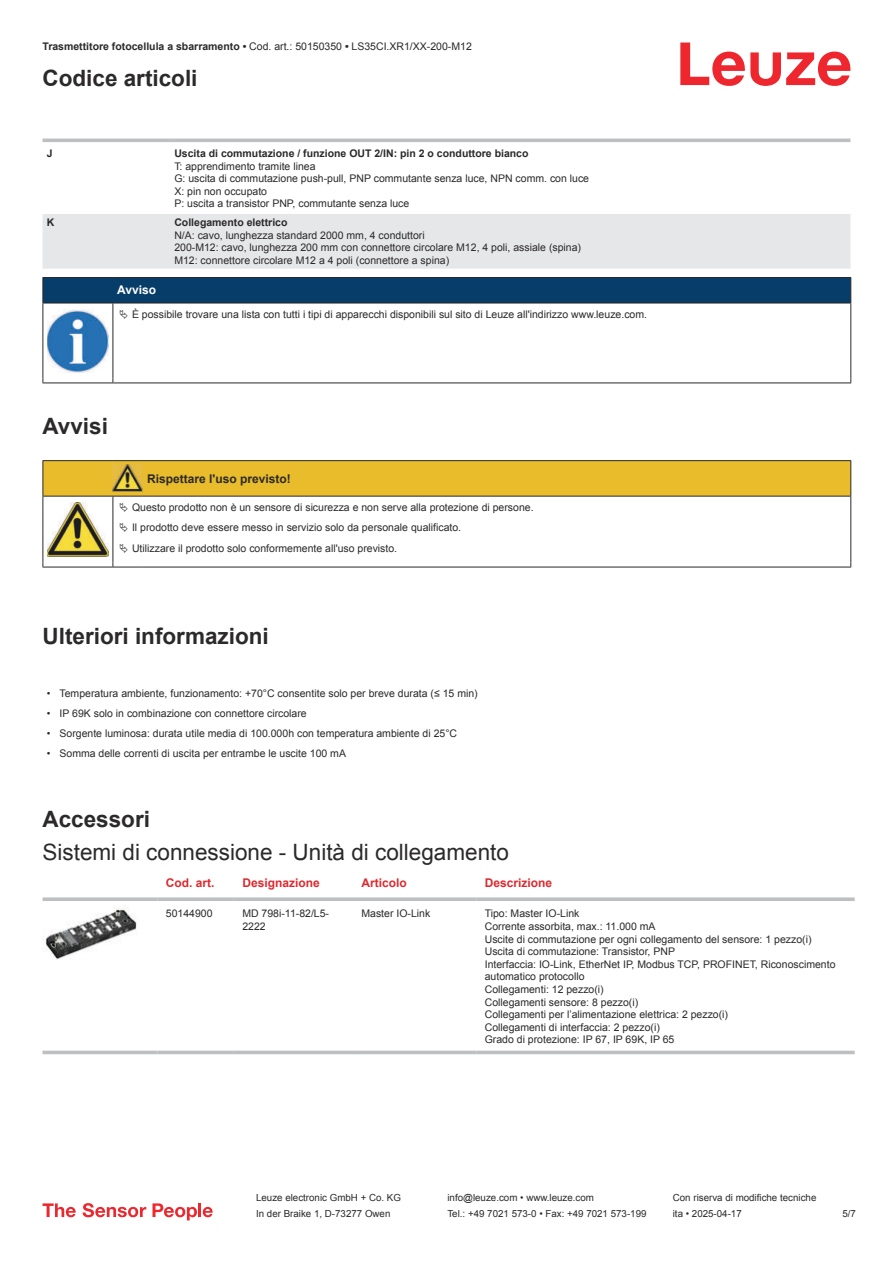
<style>
.page{position:relative;width:893px;height:1263px;background:#fff}
.page>*{position:absolute;margin:0;border:0;box-sizing:border-box;transform-origin:0 0}
.t1{font:700 22.5px "Arial";color:#2b292a}
.t2{font:22.5px "Arial";color:#2b292a}
.t3{font:700 12px "Arial";color:#db2a30}
.t4{font:700 12px "Arial";color:#2b292a}
.t5{font:700 12px "Arial";color:#fff}
.t6{font:10.5px/12.6px "Arial";color:#2b292a}
.t7{font:700 10.5px "Arial";color:#2b292a}
.t8{font:9.75px "Arial";color:#2b292a}
.s1{font-weight:400}
</style>
<div class="page">
<svg style="left:680px;top:43px;width:170px;height:43px"></svg>
<svg style="left:43px;top:138px;width:807px;height:1px"></svg>
<div style="left:43px;top:214px;width:807px;height:55px;background:#e6e7e9"></div>
<hr style="left:43px;top:139px;width:127px;height:3px;background:#bdbfc1">
<hr style="left:170px;top:139px;width:680px;height:3px;background:#bdbfc1">
<div style="left:43px;top:1050px;width:812px;height:5px;background:#eeefef"></div>
<svg style="left:43px;top:897px;width:114px;height:4px"></svg>
<svg style="left:157px;top:897px;width:77px;height:4px"></svg>
<svg style="left:234px;top:897px;width:119px;height:4px"></svg>
<svg style="left:353px;top:897px;width:123px;height:4px"></svg>
<svg style="left:476px;top:897px;width:379px;height:4px;background:#c4c6c7"></svg>
<hr style="left:43px;top:1051px;width:114px;height:3px;background:#bdbfc1">
<hr style="left:157px;top:1051px;width:77px;height:3px;background:#bdbfc1">
<hr style="left:234px;top:1051px;width:119px;height:3px;background:#bdbfc1">
<hr style="left:353px;top:1051px;width:123px;height:3px;background:#bdbfc1">
<hr style="left:476px;top:1051px;width:379px;height:3px;background:#bdbfc1">
<img style="left:43px;top:906px;width:94px;height:54px">
<svg style="left:43px;top:1203px;width:33px;height:14px"></svg>
<svg style="left:83px;top:1203px;width:63px;height:14px"></svg>
<svg style="left:153px;top:1203px;width:44px;height:17px"></svg>
<hr style="left:198px;top:1203px;width:3px;height:14px;background:#ed272d">
<svg style="left:203px;top:1207px;width:10px;height:10px"></svg>
<svg style="left:44px;top:304px;width:806px;height:79px"></svg>
<hr style="left:43px;top:303px;width:70px;height:1px;background:#2b292a">
<svg style="left:43px;top:277px;width:808px;height:26px;background:#083b65"></svg>
<hr style="left:113px;top:303px;width:738px;height:1px;background:#2b292a">
<hr style="left:43px;top:303px;width:1px;height:75px;background:#2b292a">
<hr style="left:113px;top:303px;width:1px;height:75px;background:#2b292a">
<hr style="left:850px;top:303px;width:1px;height:75px;background:#2b292a">
<hr style="left:43px;top:383px;width:70px;height:1px;background:#2b292a">
<hr style="left:113px;top:383px;width:738px;height:1px;background:#2b292a">
<img style="left:47px;top:309px;width:61px;height:63px">
<div style="left:115px;top:304px;width:734px;height:20px;background:#fff"></div>
<hr style="left:43px;top:460px;width:70px;height:1px;background:#2b292a">
<hr style="left:113px;top:460px;width:30px;height:1px;background:#2b292a">
<hr style="left:143px;top:460px;width:708px;height:1px;background:#2b292a">
<hr style="left:43px;top:567px;width:70px;height:1px;background:#2b292a">
<hr style="left:113px;top:567px;width:30px;height:1px;background:#2b292a">
<hr style="left:143px;top:567px;width:708px;height:1px;background:#2b292a">
<svg style="left:43px;top:461px;width:808px;height:106px"></svg>
<p class="t7" style="left:43px;top:43px;width:431px">Trasmettitore fotocellula a sbarramento • <span class="s1">Cod. art.: 50150350</span> • <span class="s1">LS35CI.XR1/XX-200-M12</span></p>
<h1 class="t1" style="left:43px;top:70px;width:157px">Codice articoli</h1>
<p class="t7" style="left:47px;top:149px;width:7px">J</p>
<p class="t7" style="left:174px;top:149px;width:356px">Uscita di commutazione / funzione OUT 2/IN: pin 2 o conduttore bianco</p>
<p class="t6" style="left:174px;top:161px;width:416px">T: apprendimento tramite linea<br>G: uscita di commutazione push-pull, PNP commutante senza luce, NPN comm. con luce X: pin non occupato<br>P: uscita a transistor PNP, commutante senza luce</p>
<p class="t7" style="left:47px;top:218px;width:9px">K</p>
<p class="t7" style="left:174px;top:218px;width:115px">Collegamento elettrico</p>
<p class="t6" style="left:174px;top:230px;width:408px">N/A: cavo, lunghezza standard 2000 mm, 4 conduttori<br>200-M12: cavo, lunghezza 200 mm con connettore circolare M12, 4 poli, assiale (spina)<br>M12: connettore circolare M12 a 4 poli (connettore a spina)</p>
<p class="t5" style="left:117px;top:286px;width:40px">Avviso</p>
<p class="t6" style="left:132px;top:309px;width:517px">È possibile trovare una lista con tutti i tipi di apparecchi disponibili sul sito di Leuze all'indirizzo www.leuze.com.</p>
<h1 class="t1" style="left:43px;top:418px;width:67px">Avvisi</h1>
<p class="t4" style="left:147px;top:474px;width:145px">Rispettare l'uso previsto!</p>
<p class="t6" style="left:132px;top:498px;width:403px;line-height:20.2px">Questo prodotto non è un sensore di sicurezza e non serve alla protezione di persone.<br>Il prodotto deve essere messo in servizio solo da personale qualificato.<br>Utilizzare il prodotto solo conformemente all'uso previsto.</p>
<h1 class="t1" style="left:43px;top:627px;width:228px">Ulteriori informazioni</h1>
<p class="t6" style="left:47px;top:687px;width:432px">• Temperatura ambiente, funzionamento: +70°C consentite solo per breve durata (≤ 15 min)</p>
<p class="t6" style="left:47px;top:708px;width:262px">• IP 69K solo in combinazione con connettore circolare</p>
<p class="t6" style="left:47px;top:728px;width:412px">• Sorgente luminosa: durata utile media di 100.000h con temperatura ambiente di 25°C</p>
<p class="t6" style="left:47px;top:748px;width:301px">• Somma delle correnti di uscita per entrambe le uscite 100 mA</p>
<h1 class="t1" style="left:43px;top:810px;width:109px">Accessori</h1>
<h1 class="t2" style="left:43px;top:844px;width:468px">Sistemi di connessione - Unità di collegamento</h1>
<p class="t3" style="left:166px;top:878px;width:50px">Cod. art.</p>
<p class="t3" style="left:242px;top:878px;width:79px">Designazione</p>
<p class="t3" style="left:361px;top:878px;width:47px">Articolo</p>
<p class="t3" style="left:485px;top:878px;width:69px">Descrizione</p>
<p class="t6" style="left:166px;top:908px;width:48px">50144900</p>
<p class="t6" style="left:242px;top:908px;width:88px">MD 798i-11-82/L5-<br>2222</p>
<p class="t6" style="left:361px;top:908px;width:70px">Master IO-Link</p>
<p class="t6" style="left:485px;top:908px;width:352px">Tipo: Master IO-Link<br>Corrente assorbita, max.: 11.000 mA<br>Uscite di commutazione per ogni collegamento del sensore: 1 pezzo(i)<br>Uscita di commutazione: Transistor, PNP<br>Interfaccia: IO-Link, EtherNet IP, Modbus TCP, PROFINET, Riconoscimento automatico protocollo<br>Collegamenti: 12 pezzo(i)<br>Collegamenti sensore: 8 pezzo(i)<br>Collegamenti per l’alimentazione elettrica: 2 pezzo(i)<br>Collegamenti di interfaccia: 2 pezzo(i)<br>Grado di protezione: IP 67, IP 69K, IP 65</p>
<p class="t8" style="left:256px;top:1194px;width:146px">Leuze electronic GmbH + Co. KG</p>
<p class="t8" style="left:447px;top:1194px;width:148px">info@leuze.com • www.leuze.com</p>
<p class="t8" style="left:673px;top:1194px;width:145px">Con riserva di modifiche tecniche</p>
<p class="t8" style="left:256px;top:1210px;width:136px">In der Braike 1, D-73277 Owen</p>
<p class="t8" style="left:447px;top:1210px;width:201px">Tel.: +49 7021 573-0 • Fax: +49 7021 573-199</p>
<p class="t8" style="left:673px;top:1210px;width:70px">ita • 2025-04-17</p>
<p class="t8" style="left:842px;top:1210px;width:15px">5 /7</p>
</div>
